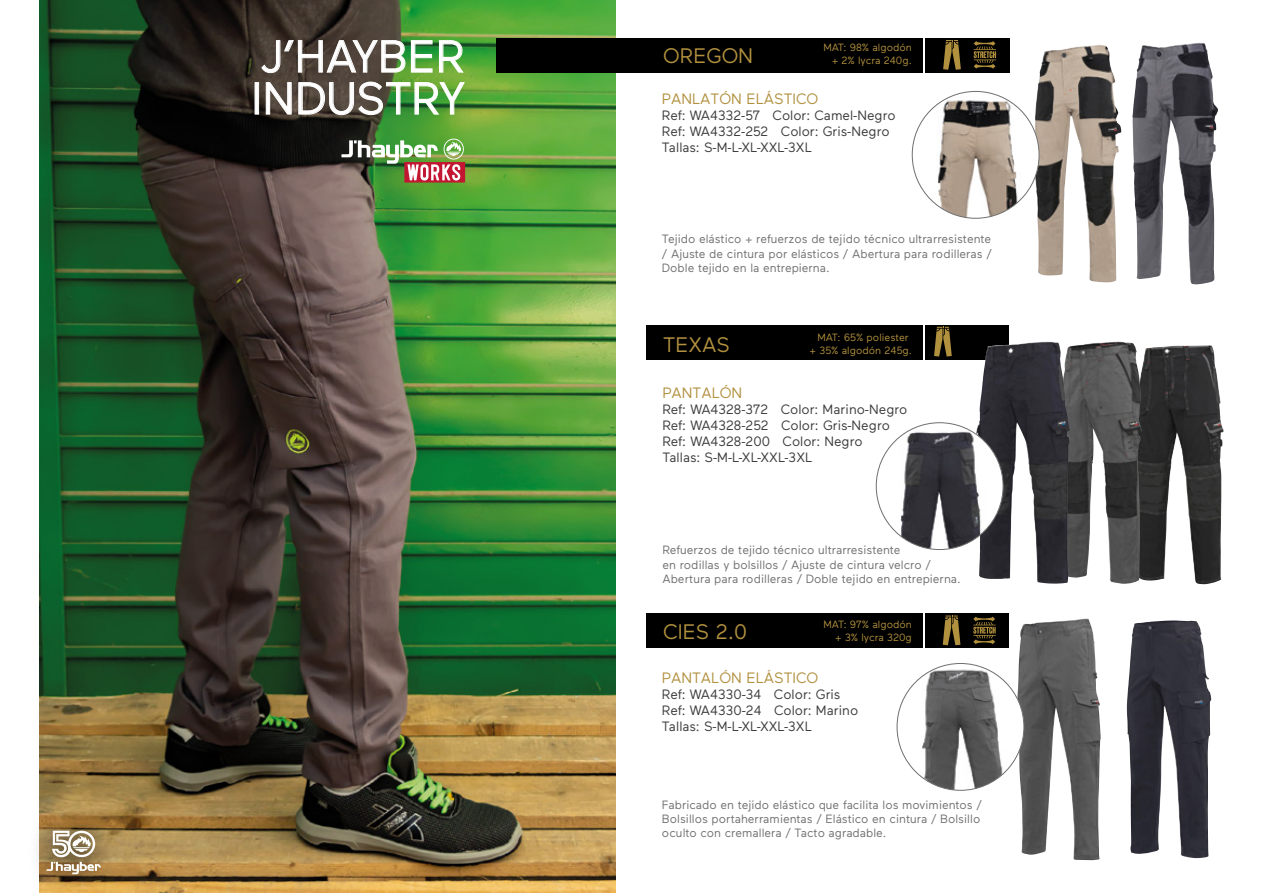
<style>
.page{position:relative;width:1263px;height:893px;background:#fff}
.page>*{position:absolute;margin:0;border:0;box-sizing:border-box;transform-origin:0 0}
.t1{font:45px/42px "Maax";color:#fff}
.t2{font:21px "Maax";color:#b1903e}
.t3{font:15px "Maax";color:#b1903e}
.t4{font:13.5px/16.2px "Maax";color:#3a3a3a}
.t5{font:12px/14.4px "Maax";color:#706f6f}
.t6{font:10.5px/12.6px "Maax";color:#b1903e;text-align:right}
</style>
<div class="page">
<img style="left:40px;top:0;width:576px;height:893px">
<img style="left:38px;top:774px;width:111px;height:119px">
<svg style="left:47px;top:831px;width:54px;height:43px"></svg>
<div style="left:646px;top:325px;width:363px;height:34px;background:#000"></div>
<div style="left:496px;top:38px;width:513px;height:34px;background:#000"></div>
<svg style="left:262px;top:40px;width:143px;height:33px;background:#686157"></svg>
<svg style="left:411px;top:40px;width:21px;height:33px"></svg>
<svg style="left:439px;top:40px;width:24px;height:33px"></svg>
<div style="left:255px;top:82px;width:4px;height:32px;border:1px solid #fff"></div>
<svg style="left:266px;top:82px;width:26px;height:33px"></svg>
<img style="left:298px;top:82px;width:167px;height:33px">
<div style="left:646px;top:613px;width:363px;height:34px;background:#000"></div>
<img style="left:1017px;top:618px;width:84px;height:242px">
<img style="left:1126px;top:620px;width:85px;height:238px">
<img style="left:1142px;top:345px;width:82px;height:239px">
<img style="left:1070px;top:342px;width:72px;height:242px">
<img style="left:976px;top:342px;width:94px;height:242px">
<svg style="left:934px;top:327px;width:18px;height:30px"></svg>
<svg style="left:943px;top:615px;width:17px;height:30px"></svg>
<svg style="left:973px;top:617px;width:23px;height:27px"></svg>
<hr style="left:924px;top:611px;width:1px;height:39px;background:#fff">
<hr style="left:924px;top:324px;width:1px;height:38px;background:#fff">
<img style="left:897px;top:663px;width:127px;height:127px;border-radius:63px">
<img style="left:876px;top:423px;width:127px;height:126px;border-radius:63px">
<img style="left:1037px;top:46px;width:84px;height:237px">
<img style="left:1132px;top:42px;width:86px;height:243px">
<svg style="left:943px;top:40px;width:18px;height:30px"></svg>
<svg style="left:974px;top:41px;width:22px;height:28px"></svg>
<hr style="left:924px;top:34px;width:1px;height:39px;background:#fff">
<img style="left:912px;top:94px;width:127px;height:124px">
<img style="left:341px;top:139px;width:124px;height:44px">
<h1 class="t1" style="left:252px;top:33px;width:215px">J’HAYBER<br>INDUSTRY</h1>
<p class="t6" style="left:823px;top:41px;width:90px">MAT: 98% algodón + 2% lycra 240g.</p>
<h2 class="t2" style="left:663px;top:42px;width:91px">OREGON</h2>
<p class="t3" style="left:662px;top:89px;width:158px">PANLATÓN ELÁSTICO</p>
<p class="t4" style="left:662px;top:107px;width:235px">Ref: WA4332-57 Color: Camel-Negro<br>Ref: WA4332-252 Color: Gris-Negro<br>Tallas: S-M-L-XL-XXL-3XL</p>
<p class="t5" style="left:662px;top:232px;width:331px;text-align:justify">Tejido elástico + refuerzos de tejido técnico ultrarresistente / Ajuste de cintura por elásticos / Abertura para rodilleras / Doble tejido en la entrepierna.</p>
<h2 class="t2" style="left:663px;top:331px;width:68px">TEXAS</h2>
<p class="t6" style="left:810px;top:331px;width:104px;text-align:center">MAT: 65% poliester<br>+ 35% algodón 245g.</p>
<p class="t3" style="left:662px;top:383px;width:81px">PANTALÓN</p>
<p class="t4" style="left:662px;top:400px;width:247px">Ref: WA4328-372 Color: Marino-Negro<br>Ref: WA4328-252 Color: Gris-Negro<br>Ref: WA4328-200 Color: Negro<br>Tallas: S-M-L-XL-XXL-3XL</p>
<p class="t5" style="left:662px;top:542px;width:300px">Refuerzos de tejido técnico ultrarresistente<br>en rodillas y bolsillos / Ajuste de cintura velcro /<br>Abertura para rodilleras / Doble tejido en entrepierna.</p>
<p class="t6" style="left:823px;top:618px;width:90px">MAT: 97% algodón + 3% lycra 320g</p>
<h2 class="t2" style="left:663px;top:618px;width:85px">CIES 2.0</h2>
<p class="t3" style="left:662px;top:668px;width:158px">PANTALÓN ELÁSTICO</p>
<p class="t4" style="left:662px;top:685px;width:198px">Ref: WA4330-34 Color: Gris<br>Ref: WA4330-24 Color: Marino<br>Tallas: S-M-L-XL-XXL-3XL</p>
<p class="t5" style="left:662px;top:797px;width:321px">Fabricado en tejido elástico que facilita los movimientos /<br>Bolsillos portaherramientas / Elástico en cintura / Bolsillo oculto con cremallera / Tacto agradable.</p>
</div>
